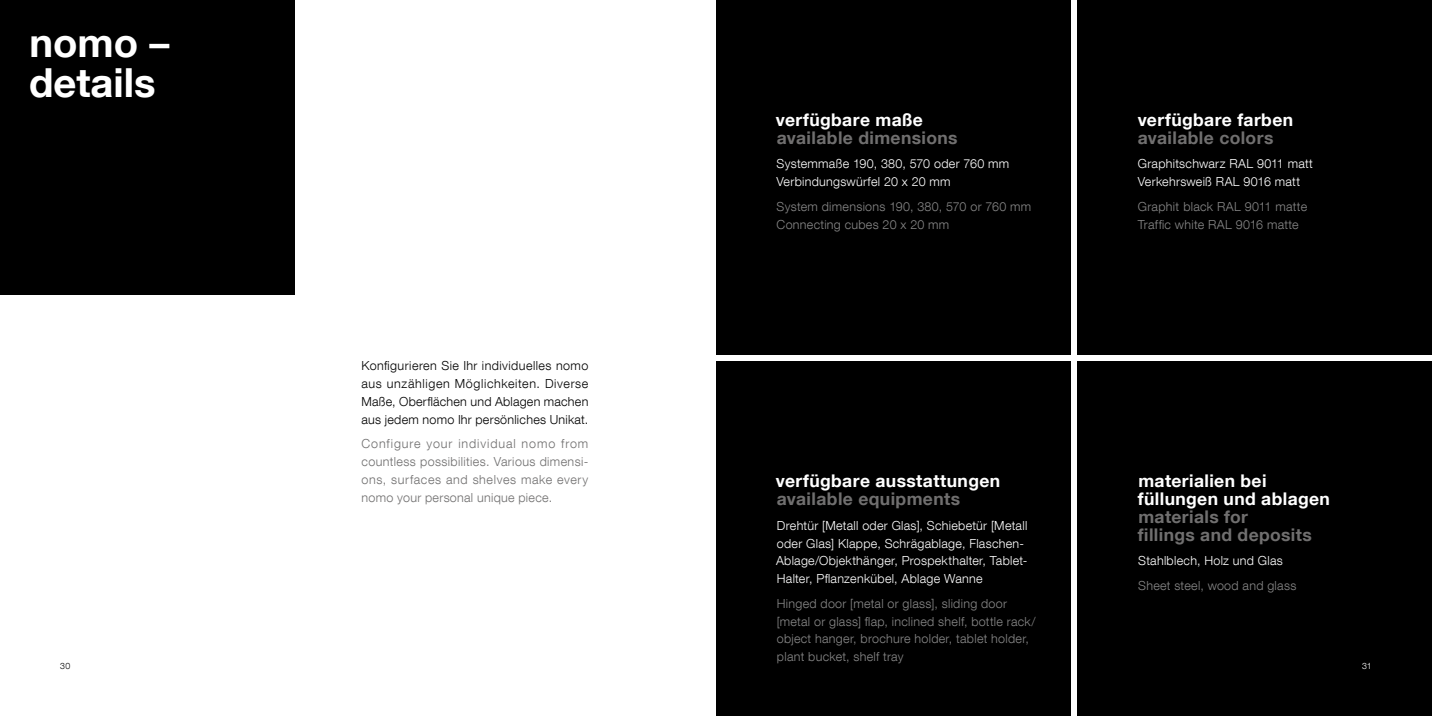
<style>
.page{position:relative;width:1432px;height:716px;background:#fff}
.page>*{position:absolute;margin:0;border:0;box-sizing:border-box;transform-origin:0 0}
.t1{font:700 40px/40.4px "Helvetica Neue LT Com";color:#fff}
.t2{font:700 17.5px/17.8px "Helvetica Neue LT Com";letter-spacing:.02em;color:#fff}
.t3{font:700 17.5px/17.8px "Helvetica Neue LT Com";letter-spacing:.02em;color:#706f6f}
.t4{font:300 12.5px/17.8px "Helvetica Neue LT Com";letter-spacing:.025em;color:#fff}
.t5{font:300 12.5px/17.8px "Helvetica Neue LT Com";letter-spacing:.025em;color:#878787}
.t6{font:300 12.5px/17.8px "Helvetica Neue LT Com";letter-spacing:.02em;color:#000;text-align:justify}
.t7{font:300 12.5px/17.8px "Helvetica Neue LT Com";letter-spacing:.025em;color:#706f6f;text-align:justify}
.t8{font:300 8.75px "Helvetica Neue LT Com";color:#000}
.t9{font:300 8.75px "Helvetica Neue LT Com";color:#fff}
</style>
<div class="page">
<div style="left:0;top:0;width:294px;height:294px;background:#000"></div>
<div style="left:1077px;top:361px;width:354px;height:355px;background:#000"></div>
<div style="left:716px;top:361px;width:354px;height:355px;background:#000"></div>
<div style="left:716px;top:0;width:354px;height:354px;background:#000"></div>
<div style="left:1077px;top:0;width:354px;height:354px;background:#000"></div>
<h1 class="t1" style="left:29px;top:21px;width:142px">nomo – details</h1>
<h2 class="t2" style="left:776px;top:110px;width:149px">verfügbare maße</h2>
<h2 class="t3" style="left:777px;top:128px;width:182px">available dimensions</h2>
<p class="t4" style="left:776px;top:155px;width:234px">Systemmaße 190, 380, 570 oder 760 mm<br>Verbindungswürfel 20 x 20 mm</p>
<p class="t5" style="left:776px;top:197px;width:256px">System dimensions 190, 380, 570 or 760 mm<br>Connecting cubes 20 x 20 mm</p>
<h2 class="t2" style="left:1137px;top:110px;width:157px">verfügbare farben</h2>
<h2 class="t3" style="left:1137px;top:128px;width:137px">available colors</h2>
<p class="t4" style="left:1137px;top:155px;width:177px">Graphitschwarz RAL 9011 matt<br>Verkehrsweiß RAL 9016 matt</p>
<p class="t5" style="left:1137px;top:197px;width:171px">Graphit black RAL 9011 matte<br>Traffic white RAL 9016 matte</p>
<p class="t6" style="left:361px;top:357px;width:228px">Konfigurieren Sie Ihr individuelles nomo aus unzähligen Möglichkeiten. Diverse Maße, Oberflächen und Ablagen machen aus jedem nomo Ihr persönliches Unikat.</p>
<p class="t7" style="left:361px;top:435px;width:228px">Configure your individual nomo from countless possibilities. Various dimensi&shy;ons, surfaces and shelves make every nomo your personal unique piece.</p>
<h2 class="t2" style="left:776px;top:472px;width:226px">verfügbare ausstattungen</h2>
<h2 class="t3" style="left:777px;top:489px;width:185px">available equipments</h2>
<p class="t4" style="left:776px;top:516px;width:253px">Drehtür [Metall oder Glas], Schiebetür [Metall oder Glas] Klappe, Schrägablage, Flaschen-Ablage/Objekthänger, Prospekthalter, Tablet-Halter, Pflanzenkübel, Ablage Wanne</p>
<p class="t5" style="left:777px;top:594px;width:260px">Hinged door [metal or glass], sliding door [metal or glass] flap, inclined shelf, bottle rack/ object hanger, brochure holder, tablet holder, plant bucket, shelf tray</p>
<h2 class="t2" style="left:1138px;top:472px;width:193px">materialien bei füllungen und ablagen</h2>
<h2 class="t3" style="left:1138px;top:507px;width:175px">materials for<br>fillings and deposits</h2>
<p class="t4" style="left:1138px;top:552px;width:146px">Stahlblech, Holz und Glas</p>
<p class="t5" style="left:1138px;top:576px;width:160px">Sheet steel, wood and glass</p>
<p class="t8" style="left:60px;top:660px;width:12px">30</p>
<p class="t9" style="left:1362px;top:660px;width:11px">31</p>
</div>
